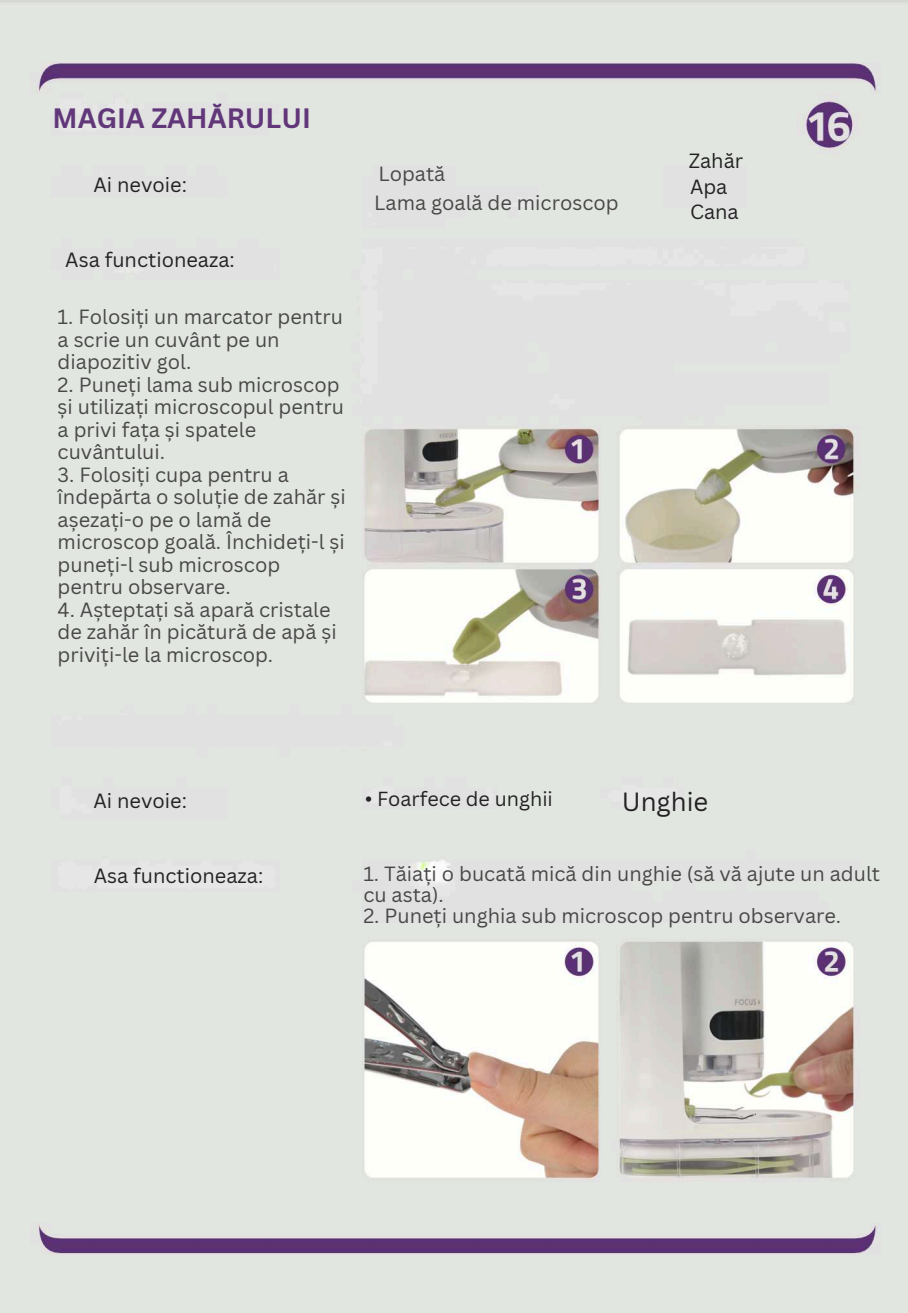
<style>
.page{position:relative;width:908px;height:1313px;background:#fff}
.page>*{position:absolute;margin:0;border:0;box-sizing:border-box;transform-origin:0 0}
.t1{font:700 27.3px "Canva Sans";color:#613779}
.t2{font:25.6px "Canva Sans";color:#232222}
.t3{font:20px/22.5px "Canva Sans";color:#484847}
.t4{font:20px/25.5px "Canva Sans";color:#232222}
.t5{font:19.8px "Canva Sans";color:#232222}
</style>
<div class="page">
<img style="left:0;top:0;width:908px;height:1312px">
<h1 class="t1" style="left:53px;top:99px;width:260px">MAGIA ZAHĂRULUI</h1>
<p class="t4" style="left:93px;top:171px;width:95px">Ai nevoie:</p>
<p class="t4" style="left:65px;top:247px;width:171px">Asa functioneaza:</p>
<p class="t3" style="left:58px;top:305px;width:287px">1. Folosiți un marcator pentru a scrie un cuvânt pe un diapozitiv gol.</p>
<p class="t3" style="left:58px;top:373px;width:288px">2. Puneți lama sub microscop și utilizați microscopul pentru a privi fața și spatele cuvântului.</p>
<p class="t3" style="left:58px;top:463px;width:290px">3. Folosiți cupa pentru a îndepărta o soluție de zahăr și așezați-o pe o lamă de microscop goală. Închideți-l și puneți-l sub microscop pentru observare.</p>
<p class="t3" style="left:58px;top:598px;width:280px">4. Așteptați să apară cristale de zahăr în picătură de apă și priviți-le la microscop.</p>
<p class="t3" style="left:378px;top:162px;width:68px">Lopată</p>
<p class="t3" style="left:374px;top:191px;width:246px">Lama goală de microscop</p>
<p class="t4" style="left:688px;top:148px;width:56px">Zahăr<br>Apa<br>Cana</p>
<p class="t4" style="left:93px;top:787px;width:95px">Ai nevoie:</p>
<p class="t5" style="left:365px;top:784px;width:189px">• Foarfece de unghii</p>
<p class="t2" style="left:622px;top:783px;width:88px">Unghie</p>
<p class="t4" style="left:94px;top:862px;width:171px">Asa functioneaza:</p>
<p class="t3" style="left:363px;top:862px;width:518px;line-height:21px">1. Tăiați o bucată mică din unghie (să vă ajute un adult cu asta).</p>
<p class="t3" style="left:363px;top:904px;width:479px">2. Puneți unghia sub microscop pentru observare.</p>
</div>
